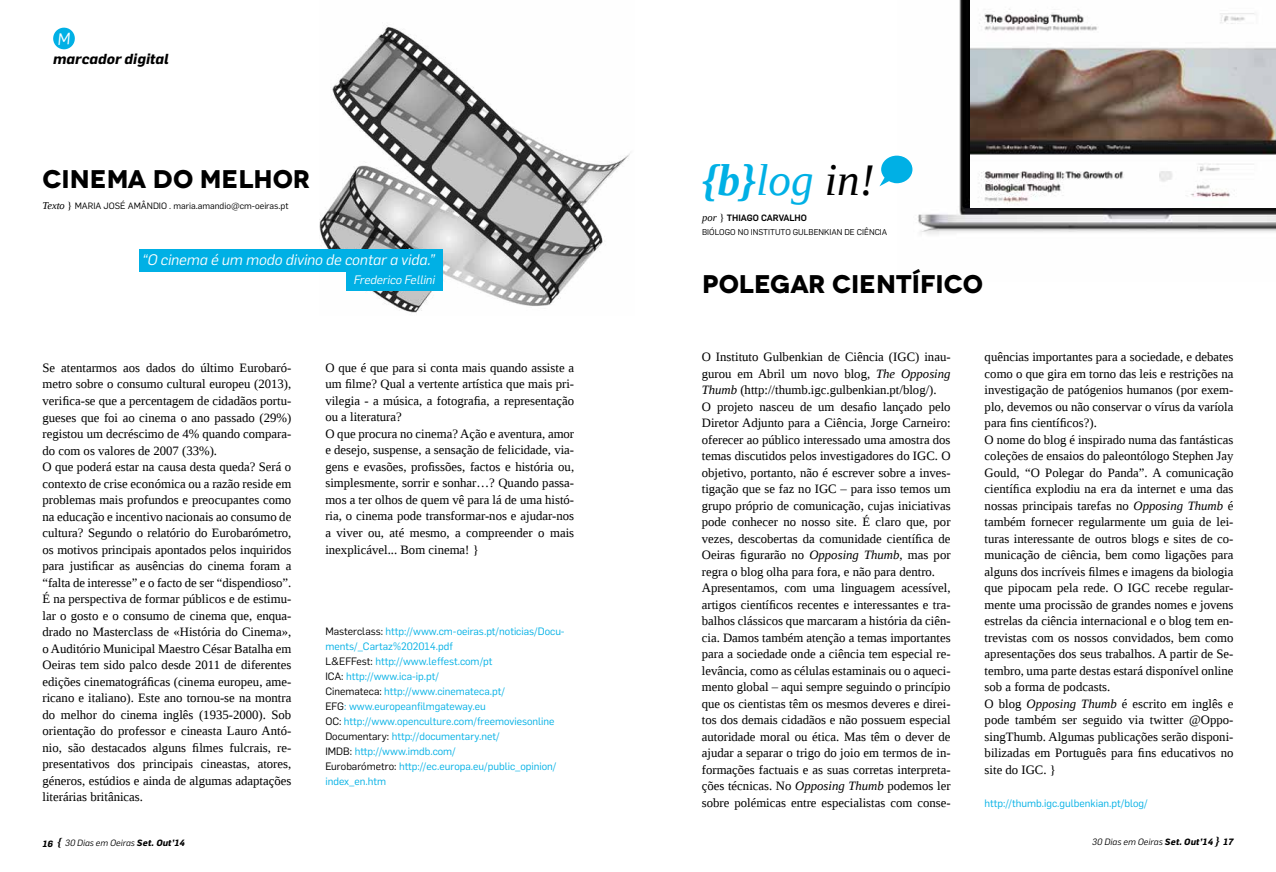
<style>
.page{position:relative;width:1276px;height:872px;background:#fff}
.page>*{position:absolute;margin:0;border:0;box-sizing:border-box;transform-origin:0 0}
.t1{font:italic 700 45px "Liberation Serif";color:#00b0e5}
.t2{font:700 25.5px "Novecentowide";color:#000}
.t3{font:italic 15px "Flama";color:#fff}
.t4{font:italic 700 14.25px "Flama";letter-spacing:.01em;color:#000}
.t5{font:12.75px/16.5px "Liberation Serif";color:#000}
.t6{font:italic 12px "Flama";color:#fff}
.t7{font:10.5px/15px "Flama";color:#00b0e5}
.t8{font:9px "Flama";color:#000}
.t9{font:italic 9px "Flama";letter-spacing:.005em;color:#000}
.t10{font:500 9px "Flama";color:#000}
.t11{font:italic 8.85px "Flama";letter-spacing:.005em;color:#000}
.t12{font:8.25px "Flama";color:#000}
.s1{font-family:"Liberation Serif";font-style:italic;font-size:10.5px}
.s2{font-family:"Liberation Serif";font-size:10.5px}
.s3{color:#000}
.s4{font-weight:400}
.s5{font-weight:400;color:#000}
.s6{font-family:"Liberation Serif";font-weight:400;font-style:italic;font-size:10.5px}
.s7{font-family:"Liberation Serif";font-weight:400;font-size:10.5px}
.s8{font-style:italic}
.s9{font-weight:700}
.s10{font-family:"Liberation Serif";font-weight:700;font-size:11.85px}
.s11{font-weight:700;font-size:8.85px}
.s12{font-family:"Liberation Serif";font-weight:700;font-size:12px}
</style>
<div class="page">
<img style="left:319px;top:25px;width:311px;height:288px">
<img style="left:897px;top:0;width:379px;height:234px">
<svg style="left:53px;top:27px;width:22px;height:23px"></svg>
<svg style="left:879px;top:156px;width:33px;height:30px"></svg>
<img style="left:971px;top:0;width:305px;height:207px">
<div style="left:139px;top:249px;width:304px;height:23px;background:#00b0e5"></div>
<div style="left:346px;top:272px;width:97px;height:18px;background:#00b0e5"></div>
<svg style="left:58px;top:32px;width:13px;height:13px"></svg>
<p class="t4" style="left:53px;top:49px;width:117px">marcador digital</p>
<h2 class="t2" style="left:43px;top:163px;width:269px">CINEMA DO MELHOR</h2>
<p class="t8" style="left:43px;top:200px;width:247px"><span class="s1">Texto</span> <span class="s2">}</span> MARIA JOSÉ AMÂNDIO . maria.amandio@cm-oeiras.pt</p>
<p class="t3" style="left:142px;top:249px;width:294px">“O cinema é um modo divino de contar a vida.”</p>
<p class="t6" style="left:354px;top:271px;width:83px">Frederico Fellini</p>
<p class="t5" style="left:43px;top:359px;width:250px">Se atentarmos aos dados do último Eurobaró&shy;metro sobre o consumo cultural europeu (2013), verifica-se que a percentagem de cidadãos portu&shy;gueses que foi ao cinema o ano passado (29%) registou um decréscimo de 4% quando compara&shy;do com os valores de 2007 (33%).<br>O que poderá estar na causa desta queda? Será o contexto de crise económica ou a razão reside em problemas mais profundos e preocupantes como na educação e incentivo nacionais ao consumo de cultura? Segundo o relatório do Eurobarómetro, os motivos principais apontados pelos inquiridos para justificar as ausências do cinema foram a “falta de interesse” e o facto de ser “dispendioso”.<br>É na perspectiva de formar públicos e de estimu&shy;lar o gosto e o consumo de cinema que, enqua&shy;drado no Masterclass de «História do Cinema», o Auditório Municipal Maestro César Batalha em Oeiras tem sido palco desde 2011 de diferentes edições cinematográficas (cinema europeu, ame&shy;ricano e italiano). Este ano tornou-se na montra do melhor do cinema inglês (1935-2000). Sob orientação do professor e cineasta Lauro Antó&shy;nio, são destacados alguns filmes fulcrais, re&shy;presentativos dos principais cineastas, atores, géneros, estúdios e ainda de algumas adaptações literárias britânicas.</p>
<p class="t5" style="left:325px;top:359px;width:250px">O que é que para si conta mais quando assiste a um filme? Qual a vertente artística que mais pri&shy;vilegia - a música, a fotografia, a representação ou a literatura?<br>O que procura no cinema? Ação e aventura, amor e desejo, suspense, a sensação de felicidade, via&shy;gens e evasões, profissões, factos e história ou, simplesmente, sorrir e sonhar…? Quando passa&shy;mos a ter olhos de quem vê para lá de uma histó&shy;ria, o cinema pode transformar-nos e ajudar-nos a viver ou, até mesmo, a compreender o mais inexplicável... Bom cinema! }</p>
<p class="t7" style="left:325px;top:622px;width:241px"><span class="s3">Masterclass:</span> http://www.cm-oeiras.pt/noticias/Docu&shy;ments/_Cartaz%202014.pdf<br><span class="s3">L&amp;EFFest:</span> http://www.leffest.com/pt<br><span class="s3">ICA:</span> http://www.ica-ip.pt/<br><span class="s3">Cinemateca:</span> http://www.cinemateca.pt/<br><span class="s3">EFG</span>: www.europeanfilmgateway.eu<br><span class="s3">OC:</span> http://www.openculture.com/freemoviesonline <span class="s3">Documentary:</span> http://documentary.net/<br><span class="s3">IMDB:</span> http://www.imdb.com/<br><span class="s3">Eurobarómetro:</span> http://ec.europa.eu/public_opinion/ index_en.htm</p>
<h1 class="t1" style="left:702px;top:150px;width:174px">{b}<span class="s4">log</span> <span class="s5">in!</span></h1>
<p class="t10" style="left:702px;top:211px;width:106px"><span class="s6">por</span> <span class="s7">}</span> THIAGO CARVALHO</p>
<p class="t12" style="left:702px;top:226px;width:187px">BIÓLOGO NO INSTITUTO GULBENKIAN DE CIÊNCIA</p>
<h2 class="t2" style="left:702px;top:268px;width:282px">POLEGAR CIENTÍFICO</h2>
<p class="t5" style="left:702px;top:349px;width:250px">O Instituto Gulbenkian de Ciência (IGC) inau&shy;gurou em Abril um novo blog, <span class="s8">The Opposing Thumb</span> (http://thumb.igc.gulbenkian.pt/blog/).<br>O projeto nasceu de um desafio lançado pelo Diretor Adjunto para a Ciência, Jorge Carneiro: oferecer ao público interessado uma amostra dos temas discutidos pelos investigadores do IGC. O objetivo, portanto, não é escrever sobre a inves&shy;tigação que se faz no IGC – para isso temos um grupo próprio de comunicação, cujas iniciativas pode conhecer no nosso site. É claro que, por vezes, descobertas da comunidade científica de Oeiras figurarão no <span class="s8">Opposing Thumb</span>, mas por regra o blog olha para fora, e não para dentro.<br>Apresentamos, com uma linguagem acessível, artigos científicos recentes e interessantes e tra&shy;balhos clássicos que marcaram a história da ciên&shy;cia. Damos também atenção a temas importantes para a sociedade onde a ciência tem especial re&shy;levância, como as células estaminais ou o aqueci&shy;mento global – aqui sempre seguindo o princípio que os cientistas têm os mesmos deveres e direi&shy;tos dos demais cidadãos e não possuem especial autoridade moral ou ética. Mas têm o dever de ajudar a separar o trigo do joio em termos de in&shy;formações factuais e as suas corretas interpreta&shy;ções técnicas. No <span class="s8">Opposing Thumb</span> podemos ler sobre polémicas entre especialistas com conse-</p>
<p class="t5" style="left:984px;top:349px;width:250px">quências importantes para a sociedade, e debates como o que gira em torno das leis e restrições na investigação de patógenios humanos (por exem&shy;plo, devemos ou não conservar o vírus da varíola para fins científicos?).<br>O nome do blog é inspirado numa das fantásticas coleções de ensaios do paleontólogo Stephen Jay Gould, “O Polegar do Panda”. A comunicação científica explodiu na era da internet e uma das nossas principais tarefas no <span class="s8">Opposing Thumb</span> é também fornecer regularmente um guia de lei&shy;turas interessante de outros blogs e sites de co&shy;municação de ciência, bem como ligações para alguns dos incríveis filmes e imagens da biologia que pipocam pela rede. O IGC recebe regular&shy;mente uma procissão de grandes nomes e jovens estrelas da ciência internacional e o blog tem en&shy;trevistas com os nossos convidados, bem como apresentações dos seus trabalhos. A partir de Se&shy;tembro, uma parte destas estará disponível online sob a forma de podcasts.<br>O blog <span class="s8">Opposing Thumb</span> é escrito em inglês e pode também ser seguido via twitter @Oppo&shy;singThumb. Algumas publicações serão disponi&shy;bilizadas em Português para fins educativos no site do IGC. }</p>
<p class="t7" style="left:984px;top:795px;width:165px">http://thumb.igc.gulbenkian.pt/blog/</p>
<p class="t11" style="left:43px;top:837px;width:144px"><span class="s9">16</span> <span class="s10">{</span> 30 Dias em Oeiras <span class="s9">Set. Out’14</span></p>
<p class="t9" style="left:1092px;top:836px;width:143px">30 Dias em Oeiras <span class="s11">Set. Out</span><span class="s9">’14</span> <span class="s12">}</span> <span class="s9">17</span></p>
</div>
